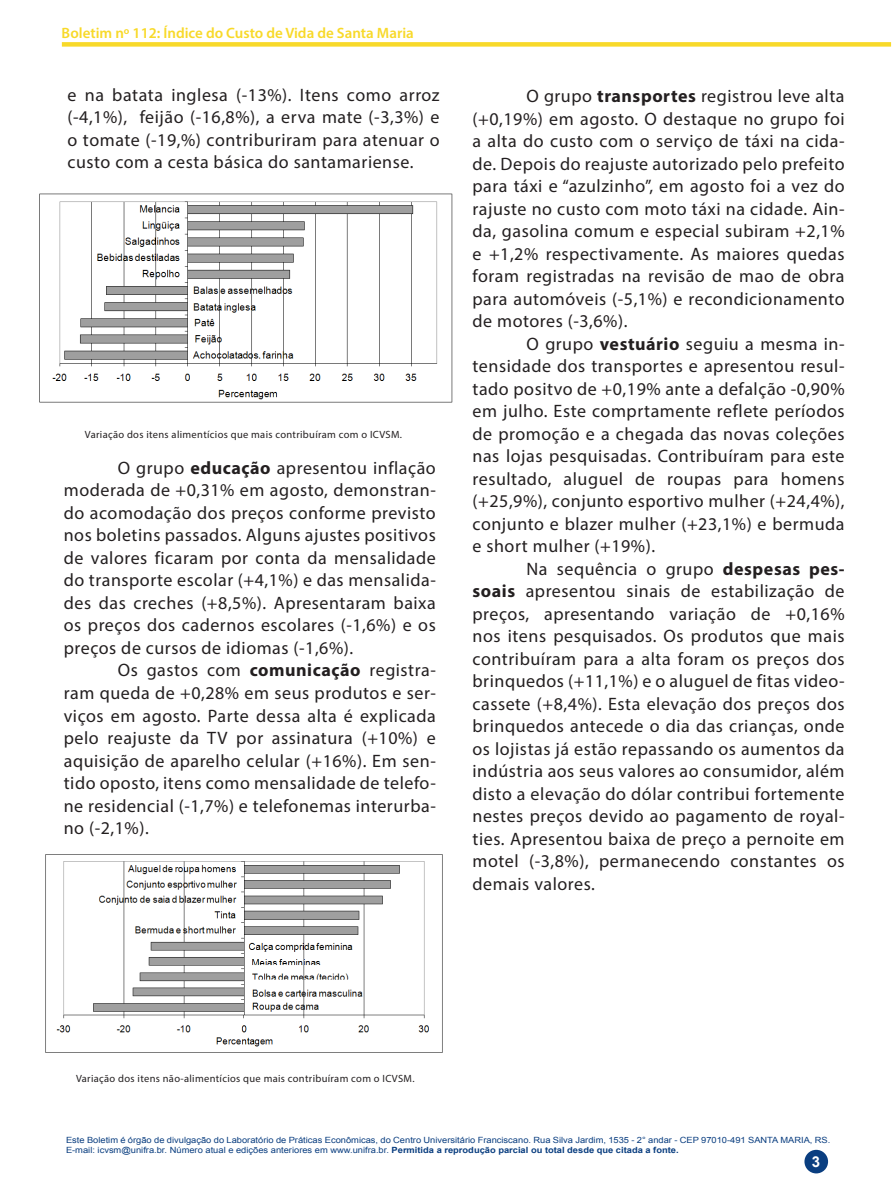
<style>
.page{position:relative;width:893px;height:1191px;background:#fff}
.page>*{position:absolute;margin:0;border:0;box-sizing:border-box;transform-origin:0 0}
.Corpo{font:18px/22.5px "Myriad Pro";letter-spacing:.03em;color:#231f20;text-align:justify}
.t1{font:600 15px "Myriad Pro";color:#f8d929}
.t2{font:700 15px "Arial";color:#fff}
.Corpo-2{font:10.5px "Myriad Pro";letter-spacing:.03em;color:#231f20}
.t3{font:8.55px/10.2px "Arial";color:#0a3e80;scale:1.09 1}
.s1{font-weight:700}
</style>
<div class="page">
<div style="left:804px;top:1149px;width:24px;height:24px;background:#0a3e80;border-radius:50%"></div>
<div style="left:62px;top:42px;width:829px;height:5px;background:#f8d929"></div>
<img style="left:39px;top:193px;width:414px;height:210px">
<img style="left:45px;top:854px;width:398px;height:199px">
<p class="t1" style="left:62px;top:24px;width:354px">Boletim nº 112: Índice do Custo de Vida de Santa Maria</p>
<p class="Corpo" style="left:68px;top:83px;width:374px">e na batata inglesa (-13%). Itens como arroz (-4,1%), feijão (-16,8%), a erva mate (-3,3%) e o tomate (-19,%) contriburiram para atenuar o custo com a cesta básica do santamariense.</p>
<p class="Corpo-2" style="left:85px;top:428px;width:319px">Variação dos itens alimentícios que mais contribuíram com o ICVSM.</p>
<p class="Corpo" style="left:64px;top:456px;width:374px;text-indent:54px">O grupo <span class="s1">educação</span> apresentou inflação moderada de +0,31% em agosto, demonstran&shy;do acomodação dos preços conforme previsto nos boletins passados. Alguns ajustes positivos de valores ficaram por conta da mensalidade do transporte escolar (+4,1%) e das mensalida&shy;des das creches (+8,5%). Apresentaram baixa os preços dos cadernos escolares (-1,6%) e os preços de cursos de idiomas (-1,6%).</p>
<p class="Corpo" style="left:64px;top:659px;width:374px;text-indent:54px">Os gastos com <span class="s1">comunicação</span> registra&shy;ram queda de +0,28% em seus produtos e ser&shy;viços em agosto. Parte dessa alta é explicada pelo reajuste da TV por assinatura (+10%) e aquisição de aparelho celular (+16%). Em sen&shy;tido oposto, itens como mensalidade de telefo&shy;ne residencial (-1,7%) e telefonemas interurba&shy;no (-2,1%).</p>
<p class="Corpo" style="left:472px;top:84px;width:374px;text-indent:54px">O grupo <span class="s1">transportes</span> registrou leve alta (+0,19%) em agosto. O destaque no grupo foi a alta do custo com o serviço de táxi na cida&shy;de. Depois do reajuste autorizado pelo prefeito para táxi e “azulzinho”, em agosto foi a vez do rajuste no custo com moto táxi na cidade. Ain&shy;da, gasolina comum e especial subiram +2,1% e +1,2% respectivamente. As maiores quedas foram registradas na revisão de mao de obra para automóveis (-5,1%) e recondicionamento de motores (-3,6%).</p>
<p class="Corpo" style="left:472px;top:332px;width:374px;text-indent:54px">O grupo <span class="s1">vestuário</span> seguiu a mesma in&shy;tensidade dos transportes e apresentou resul&shy;tado positvo de +0,19% ante a defalção -0,90% em julho. Este comprtamente reflete períodos de promoção e a chegada das novas coleções nas lojas pesquisadas. Contribuíram para este resultado, aluguel de roupas para homens (+25,9%), conjunto esportivo mulher (+24,4%), conjunto e blazer mulher (+23,1%) e bermuda e short mulher (+19%).</p>
<p class="Corpo" style="left:472px;top:557px;width:374px;text-indent:54px">Na sequência o grupo <span class="s1">despesas pes&shy;soais</span> apresentou sinais de estabilização de preços, apresentando variação de +0,16% nos itens pesquisados. Os produtos que mais contribuíram para a alta foram os preços dos brinquedos (+11,1%) e o aluguel de fitas video&shy;cassete (+8,4%). Esta elevação dos preços dos brinquedos antecede o dia das crianças, onde os lojistas já estão repassando os aumentos da indústria aos seus valores ao consumidor, além disto a elevação do dólar contribui fortemente nestes preços devido ao pagamento de royal&shy;ties. Apresentou baixa de preço a pernoite em motel (-3,8%), permanecendo constantes os demais valores.</p>
<p class="Corpo-2" style="left:76px;top:1071px;width:340px">Variação dos itens não-alimentícios que mais contribuíram com o ICVSM.</p>
<p class="t3" style="left:66px;top:1134px;width:703px">Este Boletim é órgão de divulgação do Laboratório de Práticas Econômicas, do Centro Universitário Franciscano. Rua Silva Jardim, 1535 - 2° andar - CEP 97010-491 SANTA MARIA, RS.<br>E-mail: icvsm@unifra.br. Número atual e edições anteriores em www.unifra.br. <span class="s1">Permitida a reprodução parcial ou total desde que citada a fonte.</span></p>
<p class="t2" style="left:812px;top:1151px;width:10px">3</p>
</div>
